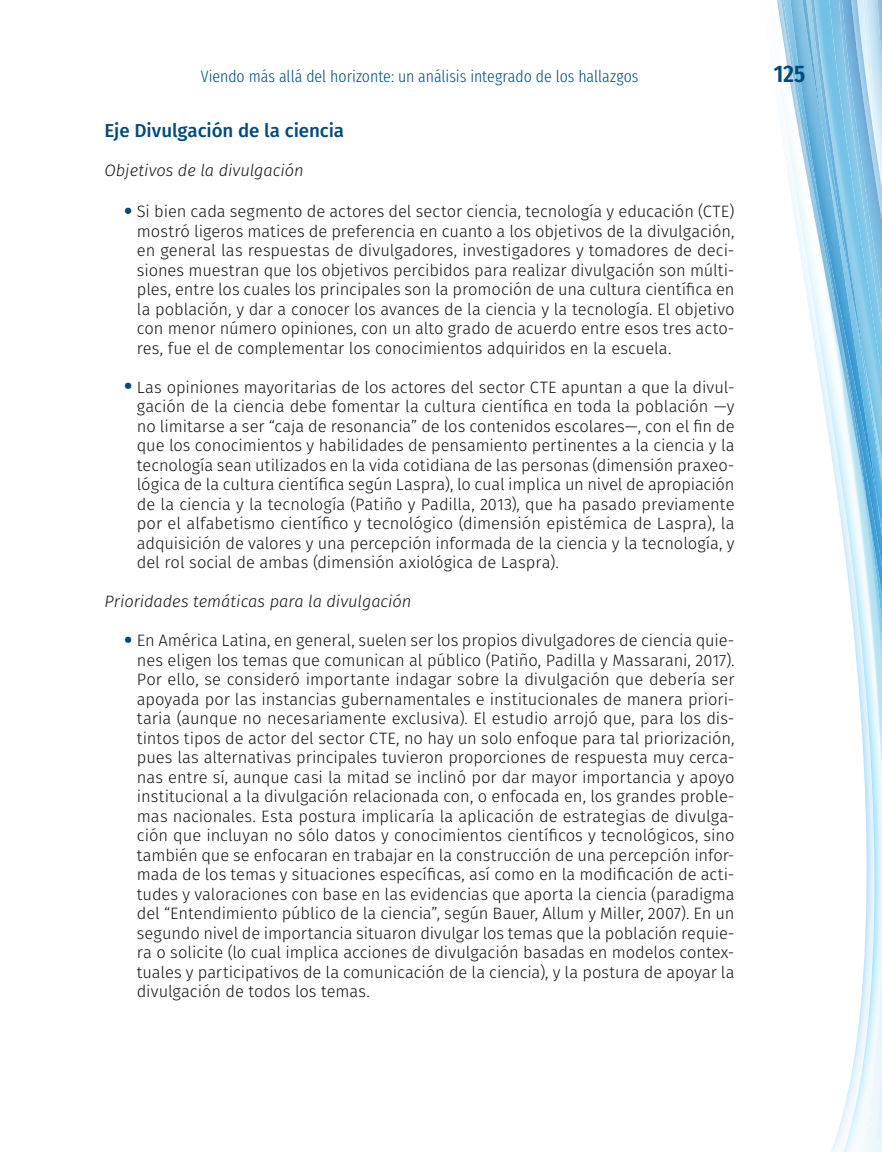
<style>
.page{position:relative;width:882px;height:1152px;background:#fff}
.page>*{position:absolute;margin:0;border:0;box-sizing:border-box;transform-origin:0 0}
.t1{font:600 24px "Fira Sans Condensed";color:#004a79}
._03_Subtitulo{font:500 18.75px "Fira Sans";letter-spacing:-.005em;color:#004a79}
._07_Parrafo_Con_Sang{font:300 16.5px/19.5px "Fira Sans";letter-spacing:-.005em;color:#121212;text-align:justify}
._04_Subtitulo_Italic{font:italic 300 16.5px "Fira Sans";letter-spacing:-.005em;color:#121212}
.t2{font:300 16.5px "Fira Sans Condensed";color:#004a79}
.s1{font-weight:600;font-size:24px;color:#004a79}
</style>
<div class="page">
<img style="left:831px;top:1132px;width:7px;height:20px">
<img style="left:843px;top:594px;width:39px;height:558px">
<img style="left:867px;top:594px;width:15px;height:30px">
<img style="left:846px;top:566px;width:36px;height:28px">
<img style="left:841px;top:528px;width:41px;height:38px">
<img style="left:838px;top:485px;width:44px;height:43px">
<img style="left:781px;top:0;width:7px;height:172px">
<img style="left:788px;top:0;width:90px;height:503px">
<img style="left:812px;top:366px;width:70px;height:95px">
<img style="left:804px;top:129px;width:5px;height:169px">
<img style="left:809px;top:0;width:19px;height:366px">
<img style="left:800px;top:0;width:23px;height:129px">
<img style="left:828px;top:0;width:54px;height:378px">
<img style="left:840px;top:0;width:42px;height:300px">
<p class="t2" style="left:201px;top:61px;width:439px">Viendo más allá del horizonte: un análisis integrado de los hallazgos</p>
<h1 class="t1" style="left:774px;top:52px;width:33px">125</h1>
<p class="_03_Subtitulo" style="left:105px;top:115px;width:241px">Eje Divulgación de la ciencia</p>
<p class="_04_Subtitulo_Italic" style="left:105px;top:159px;width:201px">Objetivos de la divulgación</p>
<p class="_07_Parrafo_Con_Sang" style="left:137px;top:201px;width:599px;text-indent:-13px"><span class="s1">•</span> Si bien cada segmento de actores del sector ciencia, tecnología y educación (CTE) mostró ligeros matices de preferencia en cuanto a los objetivos de la divulgación, en general las respuestas de divulgadores, investigadores y tomadores de deci&shy;siones muestran que los objetivos percibidos para realizar divulgación son múlti&shy;ples, entre los cuales los principales son la promoción de una cultura científica en la población, y dar a conocer los avances de la ciencia y la tecnología. El objetivo con menor número opiniones, con un alto grado de acuerdo entre esos tres acto&shy;res, fue el de complementar los conocimientos adquiridos en la escuela.</p>
<p class="_07_Parrafo_Con_Sang" style="left:137px;top:377px;width:599px;text-indent:-13px"><span class="s1">•</span> Las opiniones mayoritarias de los actores del sector CTE apuntan a que la divul&shy;gación de la ciencia debe fomentar la cultura científica en toda la población —y no limitarse a ser “caja de resonancia” de los contenidos escolares—, con el fin de que los conocimientos y habilidades de pensamiento pertinentes a la ciencia y la tecnología sean utilizados en la vida cotidiana de las personas (dimensión praxeo&shy;lógica de la cultura científica según Laspra), lo cual implica un nivel de apropiación de la ciencia y la tecnología (Patiño y Padilla, 2013), que ha pasado previamente por el alfabetismo científico y tecnológico (dimensión epistémica de Laspra), la adquisición de valores y una percepción informada de la ciencia y la tecnología, y del rol social de ambas (dimensión axiológica de Laspra).</p>
<p class="_04_Subtitulo_Italic" style="left:105px;top:590px;width:308px">Prioridades temáticas para la divulgación</p>
<p class="_07_Parrafo_Con_Sang" style="left:137px;top:630px;width:599px;text-indent:-13px"><span class="s1">•</span> En América Latina, en general, suelen ser los propios divulgadores de ciencia quie&shy;nes eligen los temas que comunican al público (Patiño, Padilla y Massarani, 2017).<br>Por ello, se consideró importante indagar sobre la divulgación que debería ser apoyada por las instancias gubernamentales e institucionales de manera priori&shy;taria (aunque no necesariamente exclusiva). El estudio arrojó que, para los dis&shy;tintos tipos de actor del sector CTE, no hay un solo enfoque para tal priorización, pues las alternativas principales tuvieron proporciones de respuesta muy cerca&shy;nas entre sí, aunque casi la mitad se inclinó por dar mayor importancia y apoyo institucional a la divulgación relacionada con, o enfocada en, los grandes proble&shy;mas nacionales. Esta postura implicaría la aplicación de estrategias de divulga&shy;ción que incluyan no sólo datos y conocimientos científicos y tecnológicos, sino también que se enfocaran en trabajar en la construcción de una percepción infor&shy;mada de los temas y situaciones específicas, así como en la modificación de acti&shy;tudes y valoraciones con base en las evidencias que aporta la ciencia (paradigma del “Entendimiento público de la ciencia”, según Bauer, Allum y Miller, 2007). En un segundo nivel de importancia situaron divulgar los temas que la población requie&shy;ra o solicite (lo cual implica acciones de divulgación basadas en modelos contex&shy;tuales y participativos de la comunicación de la ciencia), y la postura de apoyar la divulgación de todos los temas.</p>
</div>
